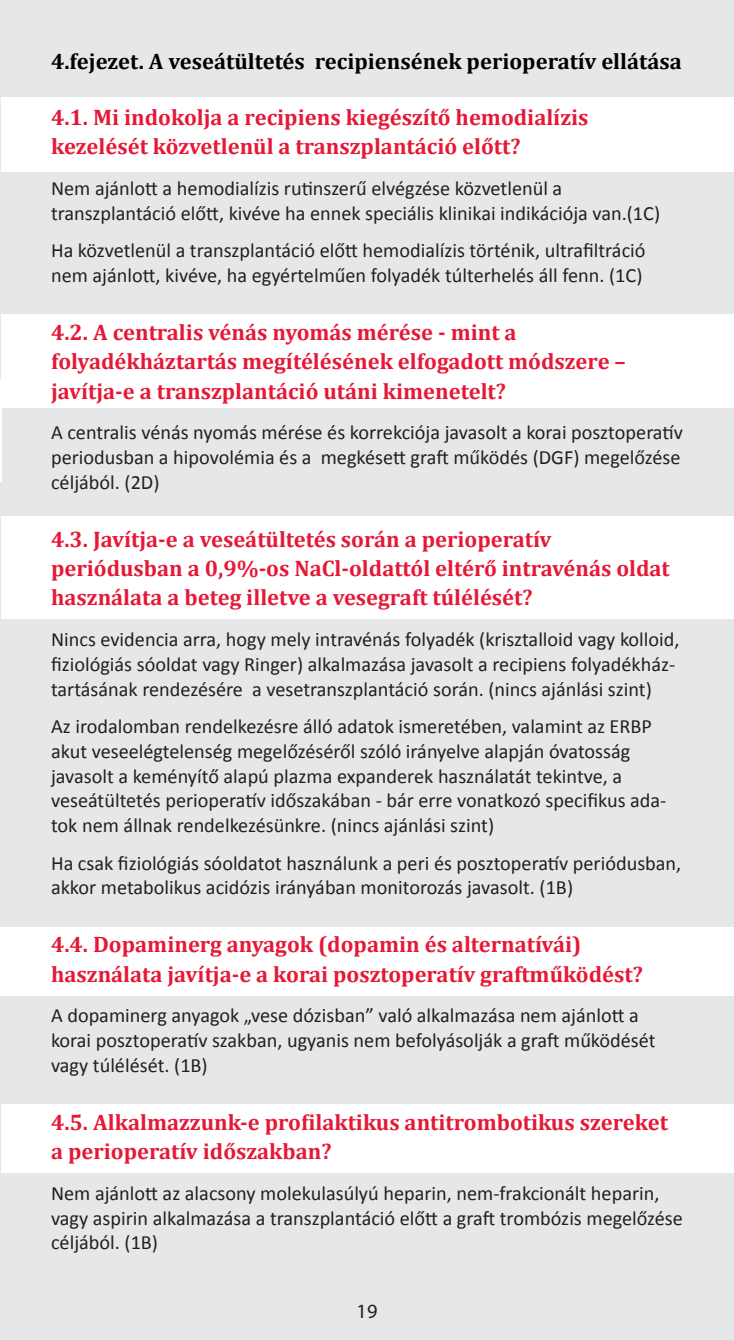
<style>
.page{position:relative;width:734px;height:1340px;background:#fff}
.page>*{position:absolute;margin:0;border:0;box-sizing:border-box;transform-origin:0 0}
.Heading_3{font:700 22.5px/29.2px "Cambria";color:#e51836}
.Heading_2{font:700 22.5px "Cambria";color:#000}
.t1{font:20.25px/24.8px "Calibri";color:#231f20}
.t2{font:20.25px "Myriad Pro";color:#231f20}
</style>
<div class="page">
<div style="left:0;top:0;width:733px;height:1339px;background:#e6e7e9"></div>
<div style="left:0;top:927px;width:733px;height:68px;background:#fff"></div>
<div style="left:1px;top:1104px;width:732px;height:68px;background:#fff"></div>
<div style="left:1px;top:517px;width:732px;height:102px;background:#fff"></div>
<div style="left:1px;top:314px;width:732px;height:93px;background:#fff"></div>
<div style="left:1px;top:97px;width:732px;height:74px;background:#fff"></div>
<hr style="left:0;top:379px;width:1px;height:103px;background:#fff">
<p class="Heading_2" style="left:51px;top:45px;width:632px">4.fejezet. A veseátültetés recipiensének perioperatív ellátása</p>
<p class="Heading_3" style="left:51px;top:102px;width:539px">4.1. Mi indokolja a recipiens kiegészítő hemodialízis kezelését közvetlenül a transzplantáció előtt?</p>
<p class="t1" style="left:51px;top:176px;width:610px">Nem ajánlott a hemodialízis rutinszerű elvégzése közvetlenül a transzplantáció előtt, kivéve ha ennek speciális klinikai indikációja van.(1C)</p>
<p class="t1" style="left:51px;top:238px;width:596px">Ha közvetlenül a transzplantáció előtt hemodialízis történik, ultrafiltráció nem ajánlott, kivéve, ha egyértelműen folyadék túlterhelés áll fenn. (1C)</p>
<p class="Heading_3" style="left:51px;top:317px;width:576px">4.2. A centralis vénás nyomás mérése - mint a folyadékháztartás megítélésének elfogadott módszere – javítja-e a transzplantáció utáni kimenetelt?</p>
<p class="t1" style="left:51px;top:420px;width:633px;text-align:justify">A centralis vénás nyomás mérése és korrekciója javasolt a korai posztoperatív periodusban a hipovolémia és a megkésett graft működés (DGF) megelőzése céljából. (2D)</p>
<p class="Heading_3" style="left:51px;top:523px;width:620px">4.3. Javítja-e a veseátültetés során a perioperatív periódusban a 0,9%-os NaCl-oldattól eltérő intravénás oldat használata a beteg illetve a vesegraft túlélését?</p>
<p class="t1" style="left:51px;top:627px;width:630px">Nincs evidencia arra, hogy mely intravénás folyadék (krisztalloid vagy kolloid, fiziológiás sóoldat vagy Ringer) alkalmazása javasolt a recipiens folyadékház&shy;tartásának rendezésére a vesetranszplantáció során. (nincs ajánlási szint)</p>
<p class="t1" style="left:51px;top:714px;width:616px">Az irodalomban rendelkezésre álló adatok ismeretében, valamint az ERBP akut veseelégtelenség megelőzéséről szóló irányelve alapján óvatosság javasolt a keményítő alapú plazma expanderek használatát tekintve, a veseátültetés perioperatív időszakában - bár erre vonatkozó specifikus ada&shy;tok nem állnak rendelkezésünkre. (nincs ajánlási szint)</p>
<p class="t1" style="left:51px;top:850px;width:631px">Ha csak fiziológiás sóoldatot használunk a peri és posztoperatív periódusban, akkor metabolikus acidózis irányában monitorozás javasolt. (1B)</p>
<p class="Heading_3" style="left:51px;top:929px;width:593px">4.4. Dopaminerg anyagok (dopamin és alternatívái) használata javítja-e a korai posztoperatív graftműködést?</p>
<p class="t1" style="left:51px;top:1003px;width:606px">A dopaminerg anyagok „vese dózisban” való alkalmazása nem ajánlott a korai posztoperatív szakban, ugyanis nem befolyásolják a graft működését vagy túlélését. (1B)</p>
<p class="Heading_3" style="left:51px;top:1106px;width:618px">4.5. Alkalmazzunk-e profilaktikus antitrombotikus szereket a perioperatív időszakban?</p>
<p class="t1" style="left:51px;top:1180px;width:633px">Nem ajánlott az alacsony molekulasúlyú heparin, nem-frakcionált heparin, vagy aspirin alkalmazása a transzplantáció előtt a graft trombózis megelőzése céljából. (1B)</p>
<p class="t2" style="left:356px;top:1298px;width:22px">19</p>
</div>
